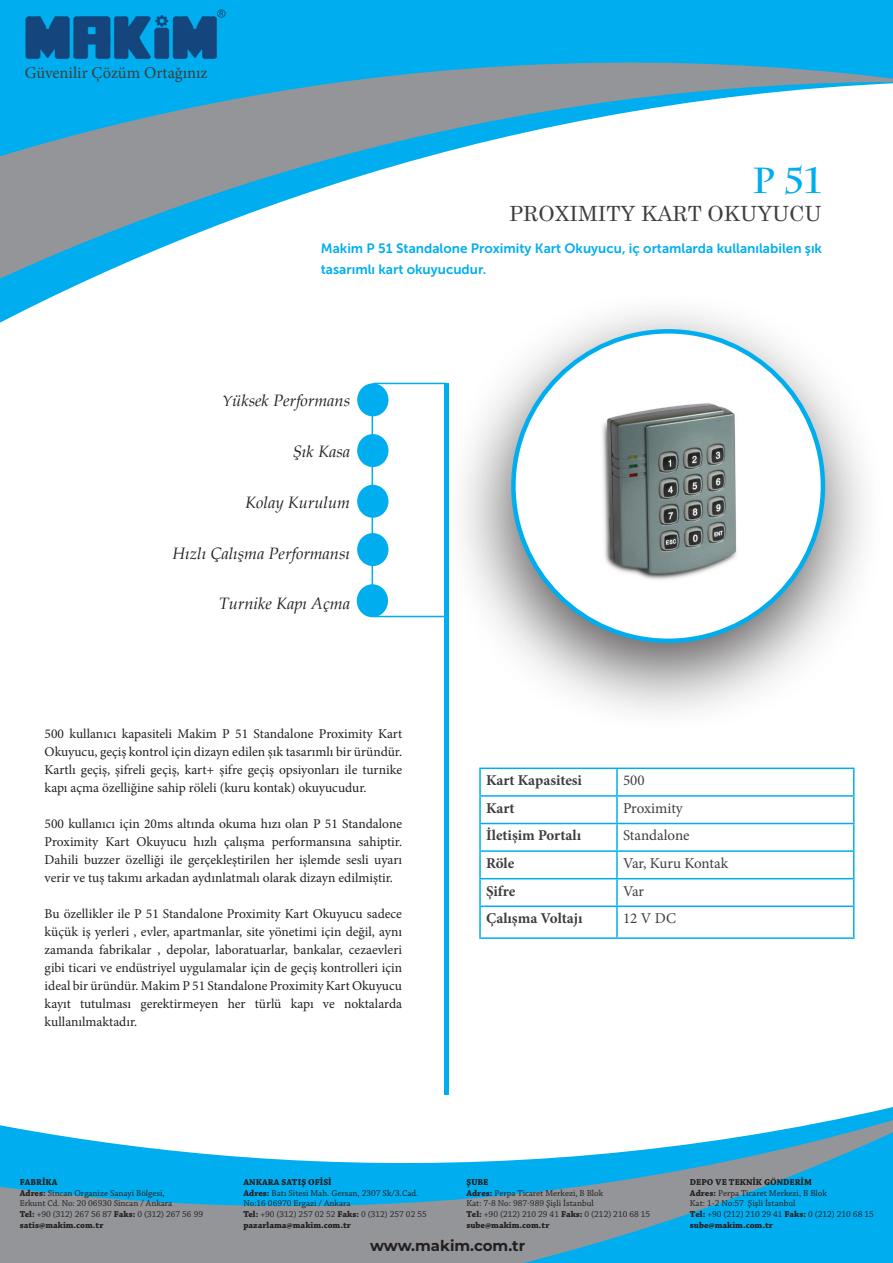
<style>
.page{position:relative;width:893px;height:1263px;background:#fff}
.page>*{position:absolute;margin:0;border:0;box-sizing:border-box;transform-origin:0 0}
.t1{font:700 36px "Charlemagne Std";color:#00aeef}
.t2{font:21px "Century Schoolbook";color:#3e3e3f}
.t3{font:italic 16.5px "Book Antiqua";color:#231f20}
.t4{font:16.5px "Minion Pro";color:#3e3e3f}
.t5{font:700 15px "Minion Pro";color:#3e3e3f}
.t6{font:15px "Minion Pro";letter-spacing:-.005em;color:#3e3e3f}
.t7{font:700 15px "Montserrat";color:#231f20}
.Paragraf_Stili_1{font:13.5px/18px "Minion Pro";color:#231f20;text-align:justify}
.t8{font:13.5px/21px "Museo Sans 700";color:#00aeef}
.t9{font:9px/10.8px "Chaparral Pro";color:#231f20}
.t10{font:700 9px "Chaparral Pro";color:#231f20}
.s1{font-size:15px}
.s2{font-weight:700}
</style>
<div class="page">
<svg style="left:0;top:186px;width:329px;height:124px"></svg>
<svg style="left:0;top:0;width:893px;height:186px"></svg>
<hr style="left:444px;top:383px;width:4px;height:711px;background:#00aeef">
<div style="left:442px;top:289px;width:444px;height:445px;background:#231f20;opacity:.75"></div>
<img style="left:513px;top:331px;width:310px;height:310px;border-radius:155px">
<svg style="left:0;top:1088px;width:893px;height:175px"></svg>
<img style="left:23px;top:7px;width:204px;height:55px">
<hr style="left:617px;top:767px;width:237px;height:2px;background:#00aeef">
<hr style="left:617px;top:795px;width:237px;height:2px;background:#00aeef">
<hr style="left:617px;top:823px;width:237px;height:1px;background:#00aeef">
<hr style="left:617px;top:850px;width:237px;height:2px;background:#00aeef">
<hr style="left:617px;top:878px;width:237px;height:1px;background:#00aeef">
<svg style="left:853px;top:769px;width:1px;height:136px"></svg>
<hr style="left:617px;top:905px;width:237px;height:2px;background:#00aeef">
<hr style="left:853px;top:907px;width:1px;height:30px;background:#00aeef">
<hr style="left:617px;top:937px;width:237px;height:2px;background:#00aeef">
<hr style="left:479px;top:767px;width:138px;height:2px;background:#00aeef">
<hr style="left:479px;top:769px;width:2px;height:26px;background:#00aeef">
<hr style="left:616px;top:769px;width:2px;height:26px;background:#00aeef">
<hr style="left:479px;top:795px;width:138px;height:2px;background:#00aeef">
<hr style="left:479px;top:797px;width:2px;height:26px;background:#00aeef">
<hr style="left:616px;top:797px;width:2px;height:26px;background:#00aeef">
<hr style="left:479px;top:823px;width:138px;height:1px;background:#00aeef">
<hr style="left:479px;top:824px;width:2px;height:26px;background:#00aeef">
<hr style="left:616px;top:824px;width:2px;height:26px;background:#00aeef">
<hr style="left:479px;top:850px;width:138px;height:2px;background:#00aeef">
<hr style="left:479px;top:852px;width:2px;height:26px;background:#00aeef">
<hr style="left:616px;top:852px;width:2px;height:26px;background:#00aeef">
<hr style="left:479px;top:878px;width:138px;height:1px;background:#00aeef">
<hr style="left:479px;top:879px;width:2px;height:26px;background:#00aeef">
<hr style="left:616px;top:879px;width:2px;height:26px;background:#00aeef">
<hr style="left:479px;top:905px;width:138px;height:2px;background:#00aeef">
<hr style="left:479px;top:907px;width:2px;height:30px;background:#00aeef">
<hr style="left:616px;top:907px;width:2px;height:30px;background:#00aeef">
<hr style="left:479px;top:937px;width:138px;height:2px;background:#00aeef">
<svg style="left:371px;top:382px;width:77px;height:236px"></svg>
<div style="left:357px;top:434px;width:31px;height:33px;background:#00aeef;border-radius:50%"></div>
<div style="left:357px;top:485px;width:31px;height:33px;background:#00aeef;border-radius:50%"></div>
<div style="left:357px;top:533px;width:31px;height:33px;background:#00aeef;border-radius:50%"></div>
<div style="left:357px;top:584px;width:31px;height:33px;background:#00aeef;border-radius:50%"></div>
<div style="left:357px;top:383px;width:31px;height:33px;background:#00aeef;border-radius:50%"></div>
<p class="t4" style="left:25px;top:61px;width:184px">Güvenilir Çözüm Ortağınız</p>
<p class="t1" style="left:752px;top:159px;width:71px">P 51</p>
<p class="t2" style="left:509px;top:196px;width:314px">PROXIMITY KART OKUYUCU</p>
<p class="t8" style="left:321px;top:238px;width:503px">Makim P 51 Standalone Proximity Kart Okuyucu, iç ortamlarda kullanılabilen şık tasarımlı kart okuyucudur.</p>
<p class="t3" style="left:222px;top:389px;width:129px"><span class="s1">Y</span>üksek Performans</p>
<p class="t3" style="left:293px;top:440px;width:59px">Şık Kasa</p>
<p class="t3" style="left:245px;top:491px;width:106px">Kolay Kurulum</p>
<p class="t3" style="left:172px;top:541px;width:179px">Hızlı Çalışma Performansı</p>
<p class="t3" style="left:219px;top:592px;width:133px">Turnike Kapı Açma</p>
<p class="Paragraf_Stili_1" style="left:45px;top:725px;width:359px">500 kullanıcı kapasiteli Makim P 51 Standalone Proximity Kart Okuyucu, geçiş kontrol için dizayn edilen şık tasarımlı bir üründür.<br>Kartlı geçiş, şifreli geçiş, kart+ şifre geçiş opsiyonları ile turnike kapı açma özelliğine sahip röleli (kuru kontak) okuyucudur.</p>
<p class="Paragraf_Stili_1" style="left:45px;top:815px;width:359px">500 kullanıcı için 20ms altında okuma hızı olan P 51 Standalone Proximity Kart Okuyucu hızlı çalışma performansına sahiptir.<br>Dahili buzzer özelliği ile gerçekleştirilen her işlemde sesli uyarı verir ve tuş takımı arkadan aydınlatmalı olarak dizayn edilmiştir.</p>
<p class="Paragraf_Stili_1" style="left:45px;top:905px;width:359px">Bu özellikler ile P 51 Standalone Proximity Kart Okuyucu sadece küçük iş yerleri , evler, apartmanlar, site yönetimi için değil, aynı zamanda fabrikalar , depolar, laboratuarlar, bankalar, cezaevleri gibi ticari ve endüstriyel uygulamalar için de geçiş kontrolleri için ideal bir üründür. Makim P 51 Standalone Proximity Kart Okuyucu kayıt tutulması gerektirmeyen her türlü kapı ve noktalarda kullanılmaktadır.</p>
<p class="t5" style="left:486px;top:770px;width:97px">Kart Kapasitesi</p>
<p class="t6" style="left:623px;top:770px;width:23px">500</p>
<p class="t5" style="left:486px;top:797px;width:30px">Kart</p>
<p class="t6" style="left:623px;top:798px;width:61px">Proximity</p>
<p class="t5" style="left:486px;top:825px;width:97px">İletişim Portalı</p>
<p class="t6" style="left:623px;top:825px;width:68px">Standalone</p>
<p class="t5" style="left:486px;top:853px;width:30px">Röle</p>
<p class="t6" style="left:623px;top:853px;width:107px">Var, Kuru Kontak</p>
<p class="t5" style="left:486px;top:880px;width:31px">Şifre</p>
<p class="t6" style="left:623px;top:881px;width:23px">Var</p>
<p class="t5" style="left:486px;top:908px;width:98px">Çalışma Voltajı</p>
<p class="t6" style="left:623px;top:908px;width:55px">12 V DC</p>
<p class="t10" style="left:20px;top:1177px;width:39px">FABRİKA</p>
<p class="t9" style="left:20px;top:1188px;width:146px"><span class="s2">Adres:</span> Sincan Organize Sanayi Bölgesi,</p>
<p class="t9" style="left:20px;top:1198px;width:154px">Erkunt Cd. No: 20 06930 Sincan / Ankara</p>
<p class="t9" style="left:20px;top:1209px;width:185px"><span class="s2">Tel:</span> +90 (312) 267 56 87 <span class="s2">Faks:</span> 0 (312) 267 56 99</p>
<p class="t10" style="left:20px;top:1220px;width:85px">satis@makim.com.tr</p>
<p class="t10" style="left:243px;top:1177px;width:90px">ANKARA SATIŞ OFİSİ</p>
<p class="t9" style="left:243px;top:1188px;width:176px"><span class="s2">Adres:</span> Batı Sitesi Mah. Gersan, 2307 Sk/3.Cad.<br>No:16 06970 Ergazi / Ankara</p>
<p class="t9" style="left:243px;top:1209px;width:185px"><span class="s2">Tel:</span> +90 (312) 257 02 52 <span class="s2">Faks:</span> 0 (312) 257 02 55</p>
<p class="t10" style="left:243px;top:1220px;width:109px">pazarlama@makim.com.tr</p>
<p class="t10" style="left:466px;top:1177px;width:23px">ŞUBE</p>
<p class="t9" style="left:466px;top:1188px;width:138px"><span class="s2">Adres:</span> Perpa Ticaret Merkezi, B Blok<br>Kat: 7-8 No: 987-989 Şişli İstanbul</p>
<p class="t9" style="left:466px;top:1209px;width:185px"><span class="s2">Tel:</span> +90 (212) 210 29 41 <span class="s2">Faks:</span> 0 (212) 210 68 15</p>
<p class="t10" style="left:466px;top:1220px;width:85px">sube@makim.com.tr</p>
<p class="t10" style="left:690px;top:1177px;width:124px">DEPO VE TEKNİK GÖNDERİM</p>
<p class="t9" style="left:690px;top:1188px;width:138px"><span class="s2">Adres:</span> Perpa Ticaret Merkezi, B Blok<br>Kat: 1-2 No:57 Şişli İstanbul</p>
<p class="t9" style="left:690px;top:1209px;width:185px"><span class="s2">Tel:</span> +90 (212) 210 29 41 <span class="s2">Faks:</span> 0 (212) 210 68 15</p>
<p class="t10" style="left:690px;top:1220px;width:85px">sube@makim.com.tr</p>
<p class="t7" style="left:370px;top:1235px;width:157px">www.makim.com.tr</p>
</div>
